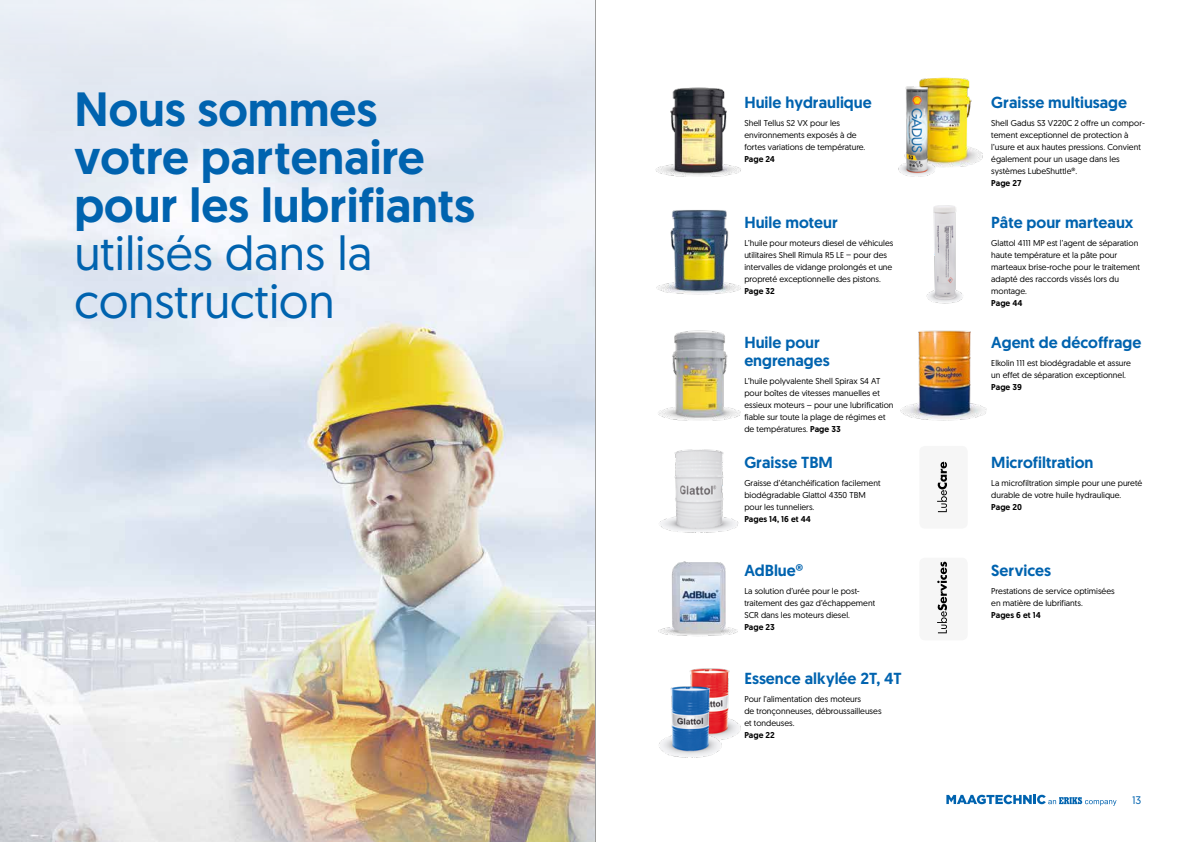
<style>
.page{position:relative;width:1191px;height:842px;background:#fff}
.page>*{position:absolute;margin:0;border:0;box-sizing:border-box;transform-origin:0 0}
.t1{font:500 48px/48px "Geomanist Word";color:#0063af}
.t2{font:48px/48px "Geomanist Word";color:#0063af}
.t3{font:500 16px/18px "Geomanist Word";color:#0063af}
.t4{font:11px "Geomanist Word";color:#0063af}
.t5{font:8.5px/12px "Geomanist Word";color:#000}
.t6{font:500 8.5px "Geomanist Word";color:#000}
.s1{font-weight:500}
</style>
<div class="page">
<img style="left:0;top:316px;width:595px;height:526px">
<img style="left:689px;top:668px;width:52px;height:72px">
<img style="left:659px;top:675px;width:65px;height:83px">
<div style="left:919px;top:446px;width:48px;height:83px;background:#f6f6f6;border-radius:6px"></div>
<div style="left:919px;top:558px;width:48px;height:82px;background:#f6f6f6;border-radius:6px"></div>
<svg style="left:937px;top:462px;width:10px;height:50px"></svg>
<svg style="left:937px;top:562px;width:10px;height:71px"></svg>
<div style="left:0;top:0;width:595px;height:316px;background:#e7ecf4"></div>
<img style="left:655px;top:87px;width:86px;height:90px">
<img style="left:656px;top:210px;width:85px;height:85px">
<img style="left:658px;top:330px;width:83px;height:91px">
<img style="left:660px;top:449px;width:79px;height:84px">
<img style="left:658px;top:561px;width:80px;height:75px">
<img style="left:926px;top:205px;width:37px;height:99px">
<img style="left:900px;top:330px;width:87px;height:91px">
<img style="left:919px;top:77px;width:64px;height:91px">
<img style="left:898px;top:82px;width:44px;height:95px">
<svg style="left:946px;top:795px;width:170px;height:11px"></svg>
<hr style="left:595px;top:0;width:1px;height:842px;background:#9d9d9c">
<h1 class="t1" style="left:74px;top:85px;width:402px">Nous sommes votre partenaire pour les lubrifiants</h1>
<h1 class="t2" style="left:74px;top:228px;width:299px">utilisés dans la construction</h1>
<h2 class="t3" style="left:744px;top:93px;width:129px">Huile hydraulique</h2>
<p class="t5" style="left:744px;top:117px;width:122px">Shell Tellus S2 VX pour les environnements exposés à de fortes variations de température.</p>
<p class="t6" style="left:744px;top:153px;width:32px">Page 24</p>
<h2 class="t3" style="left:744px;top:213px;width:95px">Huile moteur</h2>
<p class="t5" style="left:744px;top:237px;width:151px">L’huile pour moteurs diesel de véhicules utilitaires Shell Rimula R5 LE – pour des intervalles de vidange prolongés et une propreté exceptionnelle des pistons.</p>
<p class="t6" style="left:744px;top:285px;width:32px">Page 32</p>
<h2 class="t3" style="left:744px;top:333px;width:87px">Huile pour engrenages</h2>
<p class="t5" style="left:744px;top:375px;width:151px">L’huile polyvalente Shell Spirax S4 AT pour boîtes de vitesses manuelles et essieux moteurs – pour une lubrification fiable sur toute la plage de régimes et de températures. <span class="s1">Page 33</span></p>
<h2 class="t3" style="left:744px;top:453px;width:90px">Graisse TBM</h2>
<p class="t5" style="left:744px;top:477px;width:138px">Graisse d’étanchéification facilement biodégradable Glattol 4350 TBM pour les tunneliers.</p>
<p class="t6" style="left:744px;top:513px;width:68px">Pages 14, 16 et 44</p>
<h2 class="t3" style="left:744px;top:561px;width:60px">AdBlue®</h2>
<p class="t5" style="left:744px;top:585px;width:132px">La solution d’urée pour le post&shy;traitement des gaz d’échappement<br>SCR dans les moteurs diesel.</p>
<p class="t6" style="left:744px;top:621px;width:32px">Page 23</p>
<h2 class="t3" style="left:744px;top:669px;width:159px">Essence alkylée 2T, 4T</h2>
<p class="t5" style="left:744px;top:693px;width:139px">Pour l’alimentation des moteurs<br>de tronçonneuses, débroussailleuses et tondeuses.</p>
<p class="t6" style="left:744px;top:729px;width:32px">Page 22</p>
<h2 class="t3" style="left:991px;top:93px;width:137px">Graisse multiusage</h2>
<p class="t5" style="left:991px;top:117px;width:155px">Shell Gadus S3 V220C 2 offre un compor&shy;tement exceptionnel de protection à l’usure et aux hautes pressions. Convient également pour un usage dans les systèmes LubeShuttle®.</p>
<p class="t6" style="left:991px;top:177px;width:32px">Page 27</p>
<h2 class="t3" style="left:991px;top:213px;width:144px">Pâte pour marteaux</h2>
<p class="t5" style="left:991px;top:237px;width:150px">Glattol 4111 MP est l’agent de séparation haute température et la pâte pour marteaux brise-roche pour le traitement adapté des raccords vissés lors du montage.</p>
<p class="t6" style="left:991px;top:297px;width:33px">Page 44</p>
<h2 class="t3" style="left:991px;top:333px;width:152px">Agent de décoffrage</h2>
<p class="t5" style="left:991px;top:357px;width:141px">Elkolin 111 est biodégradable et assure un effet de séparation exceptionnel.</p>
<p class="t6" style="left:991px;top:381px;width:32px">Page 39</p>
<h2 class="t3" style="left:991px;top:453px;width:104px">Microfiltration</h2>
<p class="t5" style="left:991px;top:477px;width:152px">La microfiltration simple pour une pureté durable de votre huile hydraulique.</p>
<p class="t6" style="left:991px;top:501px;width:32px">Page 20</p>
<h2 class="t3" style="left:991px;top:561px;width:61px">Services</h2>
<p class="t5" style="left:991px;top:585px;width:125px">Prestations de service optimisées en matière de lubrifiants.</p>
<p class="t6" style="left:991px;top:609px;width:51px">Pages 6 et 14</p>
<p class="t4" style="left:1132px;top:793px;width:11px">13</p>
</div>
